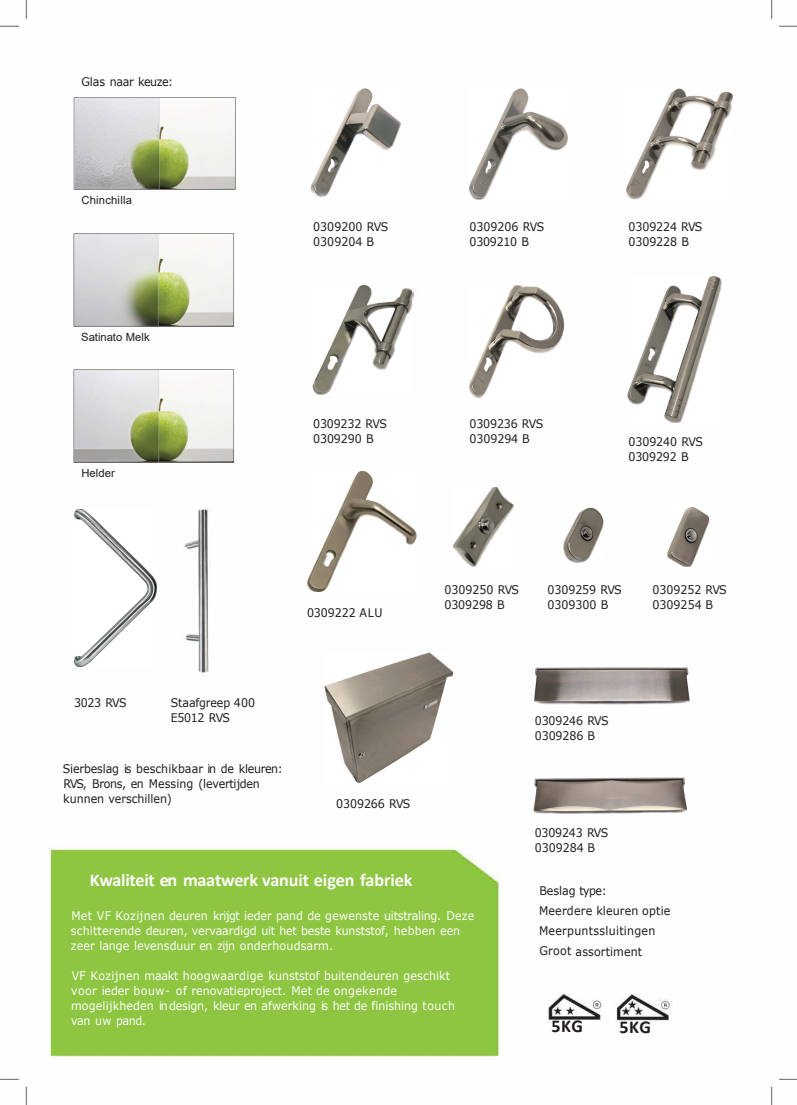
<style>
.page{position:relative;width:797px;height:1105px;background:#fff}
.page>*{position:absolute;margin:0;border:0;box-sizing:border-box;transform-origin:0 0}
.t1{font:700 18.12px "Calibri";letter-spacing:-.015em;color:#fcfcfc}
.t2{font:700 18.12px "Calibri";color:#201c1c}
.t3{font:700 18.12px "Calibri";color:#201c1d}
.t4{font:11.88px/15px "Verdana";letter-spacing:-.005em;color:#201c20;scale:.93 1}
.t5{font:11.88px/14.9px "Verdana";letter-spacing:.005em;color:#fcfcfc;scale:.93 1}
.t6{font:11.88px/20.1px "Verdana";letter-spacing:.015em;color:#201c20;scale:.93 1}
.t7{font:11.88px "Verdana";letter-spacing:-.035em;color:#201c20;scale:.93 1}
.t8{font:11.25px "Arial";letter-spacing:.01em;color:#201c20}
</style>
<div class="page">
<img style="left:0;top:0;width:797px;height:1105px">
<img style="left:72px;top:96px;width:164px;height:95px">
<img style="left:72px;top:233px;width:163px;height:96px">
<img style="left:72px;top:368px;width:163px;height:96px">
<img style="left:74px;top:509px;width:82px;height:158px">
<img style="left:311px;top:89px;width:90px;height:108px">
<img style="left:312px;top:286px;width:100px;height:109px">
<img style="left:307px;top:472px;width:109px;height:120px">
<img style="left:324px;top:653px;width:128px;height:129px">
<img style="left:469px;top:89px;width:99px;height:110px">
<img style="left:469px;top:286px;width:95px;height:111px">
<img style="left:626px;top:89px;width:106px;height:110px">
<img style="left:454px;top:487px;width:60px;height:79px">
<img style="left:628px;top:276px;width:93px;height:146px">
<img style="left:563px;top:508px;width:41px;height:55px">
<img style="left:667px;top:508px;width:42px;height:58px">
<img style="left:534px;top:666px;width:155px;height:38px">
<img style="left:533px;top:776px;width:155px;height:39px">
<p class="t7" style="left:81px;top:74px;width:100px">Glas naar keuze:</p>
<p class="t8" style="left:81px;top:193px;width:52px">Chinchilla</p>
<p class="t8" style="left:81px;top:329px;width:70px">Satinato Melk</p>
<p class="t8" style="left:81px;top:465px;width:35px">Helder</p>
<p class="t4" style="left:313px;top:219px;width:82px">0309200 RVS<br>0309204 B</p>
<p class="t4" style="left:469px;top:219px;width:82px">0309206 RVS<br>0309210 B</p>
<p class="t4" style="left:628px;top:219px;width:81px">0309224 RVS<br>0309228 B</p>
<p class="t4" style="left:313px;top:416px;width:81px">0309232 RVS<br>0309290 B</p>
<p class="t4" style="left:469px;top:416px;width:81px">0309236 RVS<br>0309294 B</p>
<p class="t4" style="left:628px;top:434px;width:82px">0309240 RVS<br>0309292 B</p>
<p class="t4" style="left:307px;top:605px;width:83px">0309222 ALU</p>
<p class="t4" style="left:74px;top:695px;width:58px">3023 RVS</p>
<p class="t4" style="left:171px;top:695px;width:92px">Staafgreep 400<br>E5012 RVS</p>
<p class="t4" style="left:63px;top:761px;width:238px">Sierbeslag is beschikbaar in de kleuren:<br>RVS, Brons, en Messing (levertijden kunnen verschillen)</p>
<p class="t4" style="left:336px;top:796px;width:81px">0309266 RVS</p>
<p class="t4" style="left:444px;top:582px;width:82px">0309250 RVS<br>0309298 B</p>
<p class="t4" style="left:547px;top:582px;width:81px">0309259 RVS<br>0309300 B</p>
<p class="t4" style="left:652px;top:582px;width:81px">0309252 RVS<br>0309254 B</p>
<p class="t4" style="left:535px;top:713px;width:81px">0309246 RVS<br>0309286 B</p>
<h1 class="t1" style="left:90px;top:867px;width:324px">Kwaliteit en maatwerk vanuit eigen fabriek</h1>
<p class="t5" style="left:71px;top:908px;width:435px">Met VF Kozijnen deuren krijgt ieder pand de gewenste uitstraling. Deze schitterende deuren, vervaardigd uit het beste kunststof, hebben een zeer lange levensduur en zijn onderhoudsarm.</p>
<p class="t5" style="left:71px;top:969px;width:414px">VF Kozijnen maakt hoogwaardige kunststof buitendeuren geschikt voor ieder bouw- of renovatieproject. Met de ongekende mogelijkheden in design, kleur en afwerking is het de finishing touch van uw pand.</p>
<p class="t4" style="left:535px;top:825px;width:80px">0309243 RVS<br>0309284 B</p>
<p class="t4" style="left:539px;top:883px;width:74px">Beslag type:</p>
<p class="t6" style="left:539px;top:901px;width:143px">Meerdere kleuren optie<br>Meerpuntssluitingen<br>Groot assortiment</p>
<h1 class="t2" style="left:551px;top:1013px;width:33px">5KG</h1>
<h1 class="t3" style="left:619px;top:1014px;width:33px">5KG</h1>
</div>
